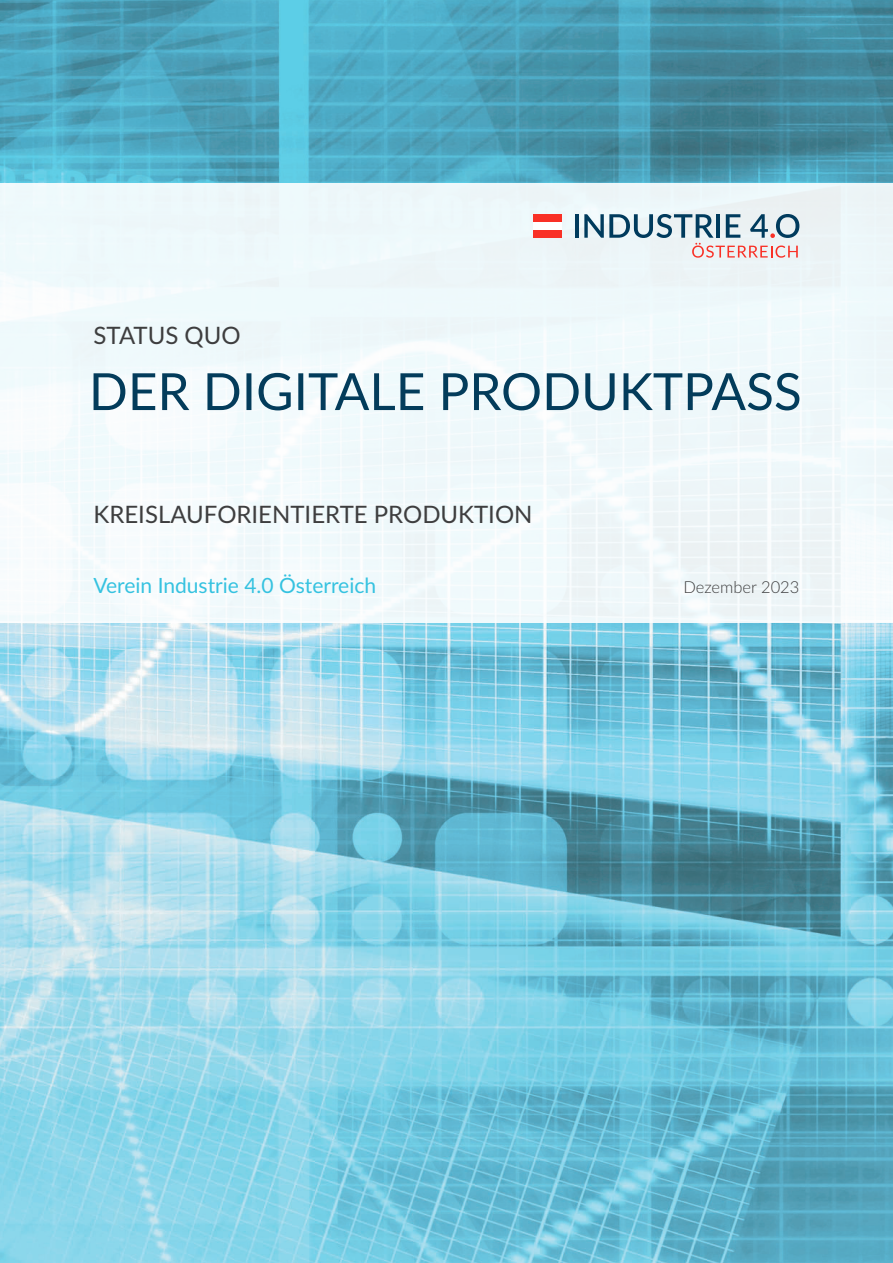
<style>
.page{position:relative;width:893px;height:1263px;background:#fff}
.page>*{position:absolute;margin:0;border:0;box-sizing:border-box;transform-origin:0 0}
.t1{font:24px "Lato";color:#3e3e3f}
.t2{font:21px "Lato";color:#35c2e0}
.t3{font:300 16.5px "Lato";color:#3e3e3f}
</style>
<div class="page">
<img style="left:0;top:0;width:893px;height:1263px">
<div style="left:0;top:183px;width:893px;height:440px;background:#eff9fc"></div>
<hr style="left:575px;top:214px;width:4px;height:24px;background:#003b5d">
<svg style="left:584px;top:214px;width:215px;height:44px"></svg>
<div style="left:533px;top:214px;width:29px;height:8px;background:#f93026"></div>
<div style="left:533px;top:230px;width:29px;height:8px;background:#f93026"></div>
<div style="left:533px;top:222px;width:29px;height:8px;background:#fff"></div>
<svg style="left:94px;top:373px;width:705px;height:37px"></svg>
<p class="t1" style="left:94px;top:323px;width:149px">STATUS QUO</p>
<p class="t1" style="left:94px;top:501px;width:440px">KREISLAUFORIENTIERTE PRODUKTION</p>
<p class="t2" style="left:94px;top:574px;width:284px">Verein Industrie 4.0 Österreich</p>
<p class="t3" style="left:683px;top:578px;width:117px">Dezember 2023</p>
</div>
